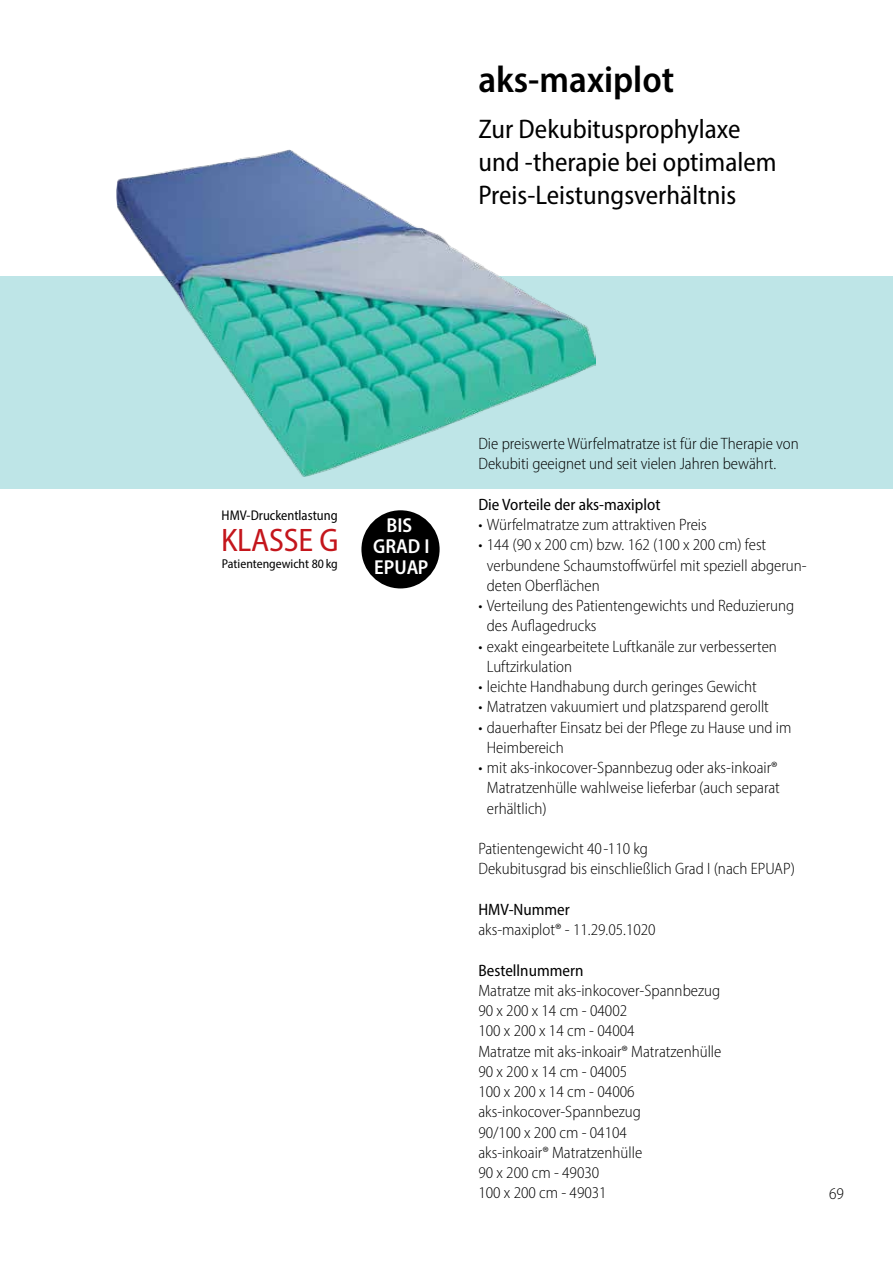
<style>
.page{position:relative;width:893px;height:1263px;background:#fff}
.page>*{position:absolute;margin:0;border:0;box-sizing:border-box;transform-origin:0 0}
.t1{font:600 semi-condensed 37.5px "Myriad Pro";color:#000}
.t2{font:semi-condensed 32.7px "Myriad Pro";letter-spacing:-.005em;color:#c4161c}
.t3{font:semi-condensed 27px/33px "Myriad Pro";color:#000}
.t4{font:600 semi-condensed 20.25px/21px "Myriad Pro";color:#fff;text-align:center}
.t5{font:300 semi-condensed 16.5px/20.2px "Myriad Pro";color:#000}
.t6{font:semi-condensed 16.5px "Myriad Pro";color:#000}
.t7{font:semi-condensed 14.1px "Myriad Pro";color:#000}
.t8{font:semi-condensed 12.75px "Myriad Pro";color:#000}
</style>
<div class="page">
<div style="left:0;top:276px;width:893px;height:213px;background:#bee5e7"></div>
<img style="left:116px;top:150px;width:479px;height:327px">
<div style="left:361px;top:510px;width:79px;height:78px;background:#000;border-radius:50%"></div>
<h1 class="t1" style="left:478px;top:56px;width:197px">aks-maxiplot</h1>
<h3 class="t3" style="left:478px;top:112px;width:300px">Zur Dekubitusprophylaxe und -therapie bei optimalem<br>Preis-Leistungsverhältnis</h3>
<p class="t7" style="left:222px;top:507px;width:117px">HMV-Druckentlastung</p>
<p class="t8" style="left:222px;top:556px;width:117px">Patientengewicht 80 kg</p>
<h2 class="t2" style="left:221px;top:520px;width:119px">KLASSE G</h2>
<p class="t4" style="left:373px;top:514px;width:58px">BIS<br>GRAD I<br>EPUAP</p>
<p class="t5" style="left:478px;top:433px;width:322px">Die preiswerte Würfelmatratze ist für die Therapie von<br>Dekubiti geeignet und seit vielen Jahren bewährt.</p>
<p class="t6" style="left:478px;top:494px;width:184px">Die Vorteile der aks-maxiplot</p>
<p class="t5" style="left:478px;top:514px;width:230px">• Würfelmatratze zum attraktiven Preis</p>
<p class="t5" style="left:487px;top:535px;width:321px;text-indent:-8px">• 144 (90 x 200 cm) bzw. 162 (100 x 200 cm) fest verbundene Schaumstoffwürfel mit speziell abgerun&shy;deten Oberflächen</p>
<p class="t5" style="left:487px;top:595px;width:309px;text-indent:-8px">• Verteilung des Patientengewichts und Reduzierung des Auflagedrucks</p>
<p class="t5" style="left:487px;top:636px;width:292px;text-indent:-8px">• exakt eingearbeitete Luftkanäle zur verbesserten<br>Luftzirkulation</p>
<p class="t5" style="left:478px;top:676px;width:280px">• leichte Handhabung durch geringes Gewicht</p>
<p class="t5" style="left:478px;top:697px;width:292px">• Matratzen vakuumiert und platzsparend gerollt</p>
<p class="t5" style="left:487px;top:717px;width:306px;text-indent:-8px">• dauerhafter Einsatz bei der Pflege zu Hause und im<br>Heimbereich</p>
<p class="t5" style="left:487px;top:757px;width:295px;text-indent:-8px">• mit aks-inkocover-Spannbezug oder aks-inkoair®<br>Matratzenhülle wahlweise lieferbar (auch separat erhältlich)</p>
<p class="t5" style="left:478px;top:838px;width:318px">Patientengewicht 40-110 kg<br>Dekubitusgrad bis einschließlich Grad I (nach EPUAP)</p>
<p class="t6" style="left:478px;top:899px;width:93px">HMV-Nummer</p>
<p class="t5" style="left:478px;top:919px;width:179px">aks-maxiplot® - 11.29.05.1020</p>
<p class="t6" style="left:478px;top:960px;width:107px">Bestellnummern</p>
<p class="t5" style="left:478px;top:980px;width:245px">Matratze mit aks-inkocover-Spannbezug<br>90 x 200 x 14 cm - 04002<br>100 x 200 x 14 cm - 04004<br>Matratze mit aks-inkoair® Matratzenhülle<br>90 x 200 x 14 cm - 04005<br>100 x 200 x 14 cm - 04006 aks-inkocover-Spannbezug<br>90/100 x 200 cm - 04104<br>aks-inkoair® Matratzenhülle<br>90 x 200 cm - 49030<br>100 x 200 cm - 49031</p>
<p class="t5" style="left:829px;top:1183px;width:16px">69</p>
</div>
